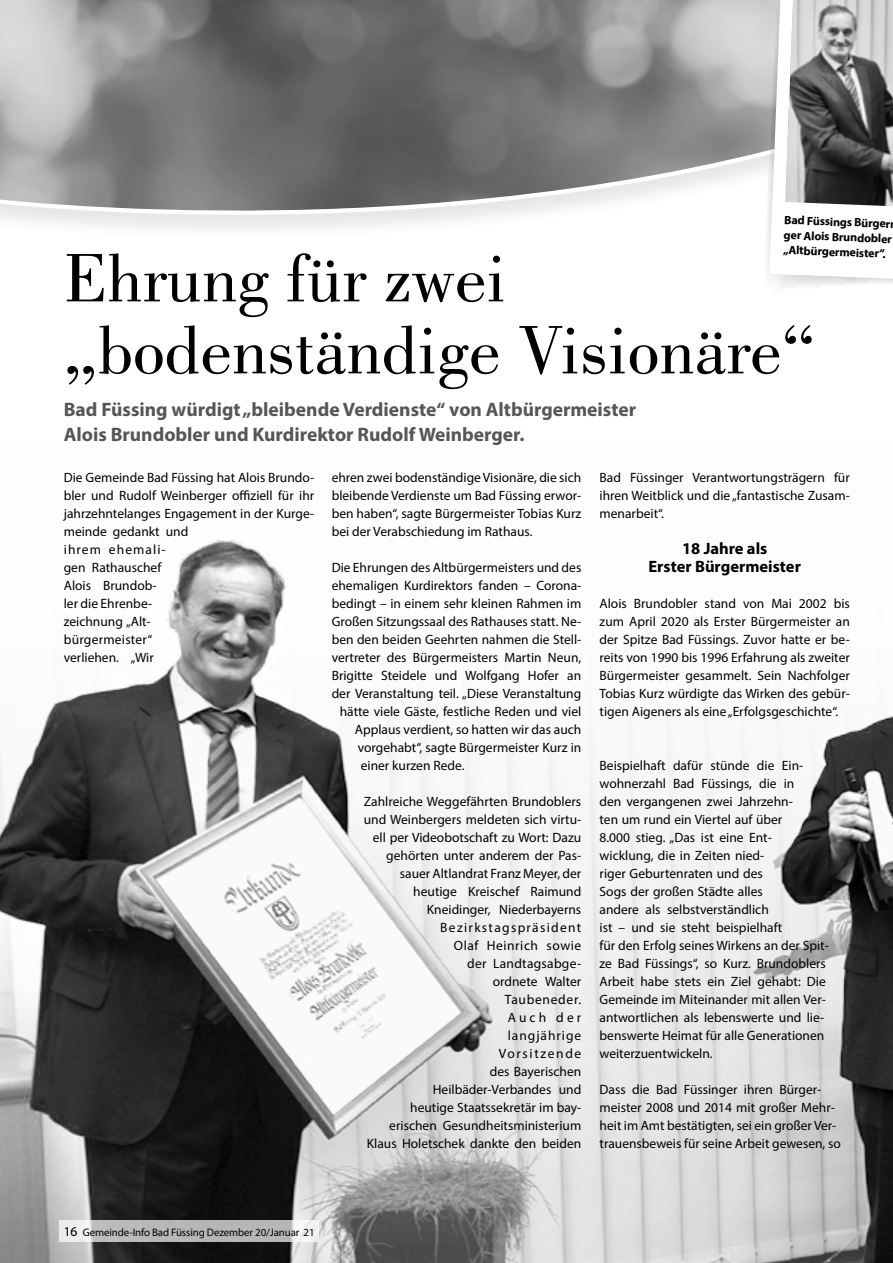
<style>
.page{position:relative;width:893px;height:1263px;background:#fff}
.page>*{position:absolute;margin:0;border:0;box-sizing:border-box;transform-origin:0 0}
.t1{font:72px/72px "Bodoni BT";color:#000}
.t2{font:700 19.5px/25.5px "Myriad Pro";color:#565655}
.t3{font:700 16.5px/18px "Myriad Pro";color:#000;text-align:center}
.t4{font:13.5px/18px "Myriad Pro";color:#000}
.t5{font:700 12px/15px "Myriad Pro";color:#000}
.t6{font:10.8px "Myriad Pro";letter-spacing:-.01em;color:#000}
.s1{font-size:13.5px}
</style>
<div class="page">
<img style="left:0;top:540px;width:893px;height:723px">
<svg style="left:0;top:0;width:762px;height:229px;background:#919191"></svg>
<svg style="left:762px;top:0;width:131px;height:288px"></svg>
<svg style="left:60px;top:1220px;width:259px;height:22px;background:#c4c4c4"></svg>
<p class="t5" style="left:784px;top:212px;width:110px;rotate:2deg">Bad Füssings Bürger ger Alois Brundobler „Altbürgermeister“.</p>
<h1 class="t1" style="left:64px;top:240px;width:753px">Ehrung für zwei „bodenständige Visionäre“</h1>
<h2 class="t2" style="left:64px;top:396px;width:574px">Bad Füssing würdigt „bleibende Verdienste“ von Altbürgermeister<br>Alois Brundobler und Kurdirektor Rudolf Weinberger.</h2>
<p class="t4" style="left:64px;top:468px;width:252px">Die Gemeinde Bad Füssing hat Alois Brundo&shy;bler und Rudolf Weinberger offiziell für ihr jahrzehntelanges Engagement in der Kurge&shy;meinde gedankt und<br>ihrem ehemali-<br>gen Rathauschef<br>Alois Brundob-<br>ler die Ehrenbe-<br>zeichnung „Alt-<br>bürgermeister“<br>verliehen. „Wir</p>
<p class="t4" style="left:332px;top:468px;width:251px;text-align:justify">ehren zwei bodenständige Visionäre, die sich bleibende Verdienste um Bad Füssing erwor&shy;ben haben“, sagte Bürgermeister Tobias Kurz bei der Verabschiedung im Rathaus.</p>
<p class="t4" style="left:600px;top:468px;width:252px;text-align:justify">Bad Füssinger Verantwortungsträgern für ihren Weitblick und die „fantastische Zusam&shy;menarbeit“.</p>
<p class="t3" style="left:648px;top:539px;width:154px">18 Jahre als<br>Erster Bürgermeister</p>
<p class="t4" style="left:600px;top:594px;width:252px;text-align:justify">Alois Brundobler stand von Mai 2002 bis zum April 2020 als Erster Bürgermeister an der Spitze Bad Füssings. Zuvor hatte er be&shy;reits von 1990 bis 1996 Erfahrung als zweiter Bürgermeister gesammelt. Sein Nachfolger Tobias Kurz würdigte das Wirken des gebür&shy;tigen Aigeners als eine „Erfolgsgeschichte“.</p>
<p class="t4" style="left:332px;top:558px;width:251px">Die Ehrungen des Altbürgermeisters und des</p>
<p class="t4" style="left:332px;top:576px;width:251px">ehemaligen Kurdirektors fanden – Corona-</p>
<p class="t4" style="left:332px;top:594px;width:251px">bedingt – in einem sehr kleinen Rahmen im</p>
<p class="t4" style="left:332px;top:612px;width:251px">Großen Sitzungssaal des Rathauses statt. Ne-</p>
<p class="t4" style="left:332px;top:630px;width:251px">ben den beiden Geehrten nahmen die Stell-</p>
<p class="t4" style="left:332px;top:648px;width:251px">vertreter des Bürgermeisters Martin Neun,</p>
<p class="t4" style="left:332px;top:666px;width:251px">Brigitte Steidele und Wolfgang Hofer an</p>
<p class="t4" style="left:332px;top:684px;width:251px">der Veranstaltung teil. „Diese Veranstaltung</p>
<p class="t4" style="left:340px;top:702px;width:243px">hätte viele Gäste, festliche Reden und viel</p>
<p class="t4" style="left:355px;top:720px;width:228px">Applaus verdient, so hatten wir das auch</p>
<p class="t4" style="left:358px;top:738px;width:225px">vorgehabt“, sagte Bürgermeister Kurz in</p>
<p class="t4" style="left:361px;top:756px;width:105px">einer kurzen Rede.</p>
<p class="t4" style="left:364px;top:792px;width:219px;text-align:right">Zahlreiche Weggefährten Brundoblers und Weinbergers meldeten sich virtu&shy;ell per Videobotschaft zu Wort: Dazu gehörten unter anderem der Pas&shy;sauer Altlandrat Franz Meyer, der heutige Kreischef Raimund<br>Kneidinger, Niederbayerns<br>Bezirkstagspräsident<br>Olaf Heinrich sowie<br>der Landtagsabge-<br>ordnete Walter<br>Taubeneder.<br>Auch der<br>langjährige<br>Vorsitzende<br>des Bayerischen<br>Heilbäder-Verbandes und<br>heutige Staatssekretär im bay&shy;erischen Gesundheitsministerium<br>Klaus Holetschek dankte den beiden</p>
<p class="t4" style="left:600px;top:756px;width:231px">Beispielhaft dafür stünde die Ein&shy;wohnerzahl Bad Füssings, die in<br>den vergangenen zwei Jahrzehn-<br>ten um rund ein Viertel auf über<br>8.000 stieg. „Das ist eine Ent&shy;wicklung, die in Zeiten nied-<br>riger Geburtenraten und des<br>Sogs der großen Städte alles<br>andere als selbstverständlich<br>ist – und sie steht beispielhaft<br>für den Erfolg seines Wirkens an der Spit&shy;ze Bad Füssings“, so Kurz. Brundoblers Arbeit habe stets ein Ziel gehabt: Die Gemeinde im Miteinander mit allen Ver&shy;antwortlichen als lebenswerte und lie&shy;benswerte Heimat für alle Generationen weiterzuentwickeln.</p>
<p class="t4" style="left:600px;top:1080px;width:243px">Dass die Bad Füssinger ihren Bürger&shy;meister 2008 und 2014 mit großer Mehr&shy;heit im Amt bestätigten, sei ein großer Ver&shy;trauensbeweis für seine Arbeit gewesen, so</p>
<p class="t6" style="left:64px;top:1226px;width:252px"><span class="s1">16</span> Gemeinde-Info Bad Füssing Dezember 20/Januar 21</p>
<p class="t6" style="left:301px;top:1226px;width:13px">21</p>
</div>
